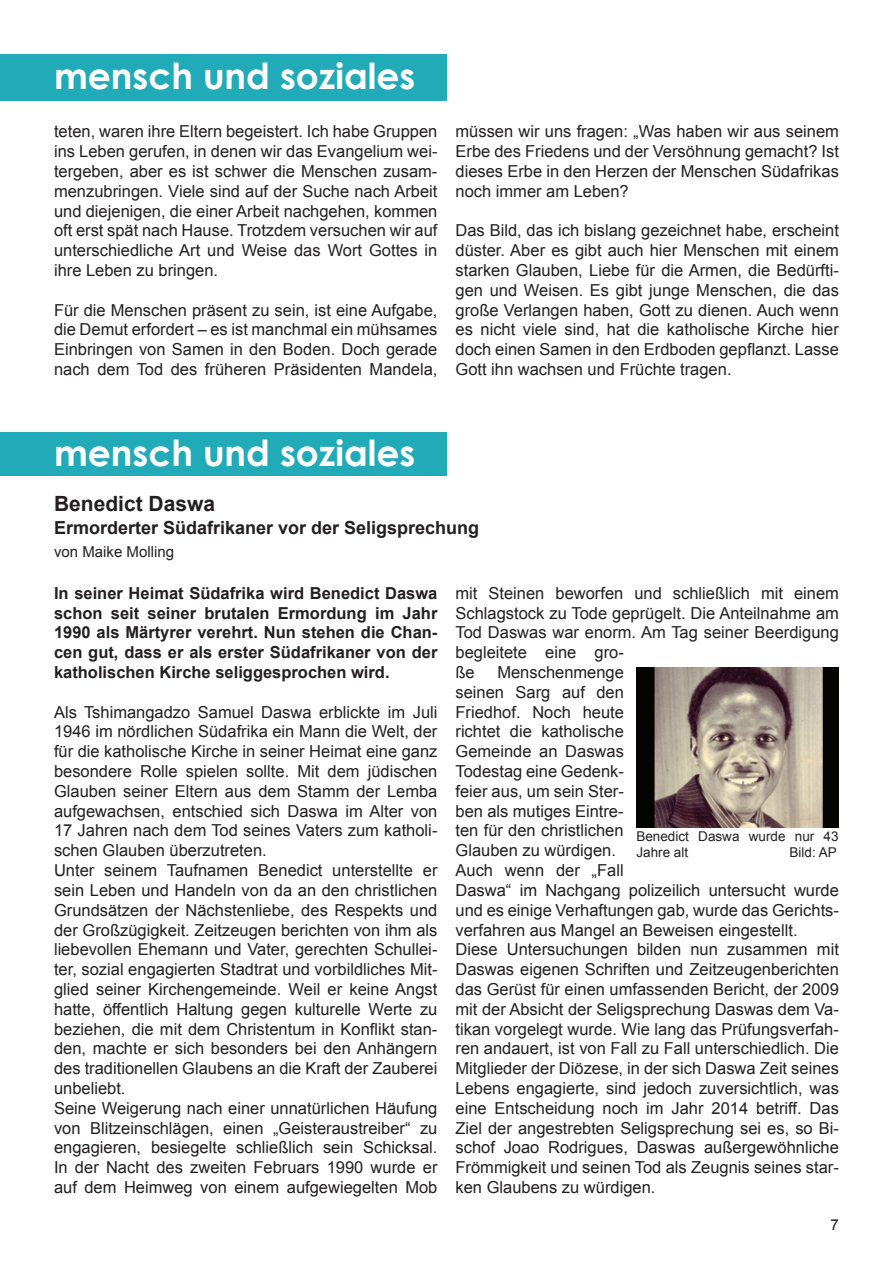
<style>
.page{position:relative;width:893px;height:1263px;background:#fff}
.page>*{position:absolute;margin:0;border:0;box-sizing:border-box;transform-origin:0 0}
.t1{font:700 36px "Century Gothic";color:#fff}
.t2{font:700 21px "Arial";color:#231f20}
.t3{font:700 18px "Arial";color:#231f20}
.t4{font:16.5px/19.8px "Arial";color:#231f20;text-align:justify}
.t5{font:700 16.5px/19.8px "Arial";color:#231f20;text-align:justify}
.t6{font:15px "Arial";color:#231f20}
.t7{font:13.5px/16.2px "Arial";color:#231f20}
</style>
<div class="page">
<div style="left:0;top:54px;width:446px;height:47px;background:#21aab8"></div>
<div style="left:0;top:432px;width:446px;height:44px;background:#21aab8"></div>
<img style="left:636px;top:668px;width:203px;height:160px">
<h1 class="t1" style="left:54px;top:53px;width:363px">mensch und soziales</h1>
<p class="t4" style="left:54px;top:122px;width:385px">teten, waren ihre Eltern begeistert. Ich habe Gruppen ins Leben gerufen, in denen wir das Evangelium wei&shy;tergeben, aber es ist schwer die Menschen zusam&shy;menzubringen. Viele sind auf der Suche nach Arbeit und diejenigen, die einer Arbeit nachgehen, kommen oft erst spät nach Hause. Trotzdem versuchen wir auf unterschiedliche Art und Weise das Wort Gottes in ihre Leben zu bringen.</p>
<p class="t4" style="left:54px;top:300px;width:385px">Für die Menschen präsent zu sein, ist eine Aufgabe, die Demut erfordert – es ist manchmal ein mühsames Einbringen von Samen in den Boden. Doch gerade nach dem Tod des früheren Präsidenten Mandela,</p>
<p class="t4" style="left:455px;top:122px;width:385px">müssen wir uns fragen: „Was haben wir aus seinem Erbe des Friedens und der Versöhnung gemacht? Ist dieses Erbe in den Herzen der Menschen Südafrikas noch immer am Leben?</p>
<p class="t4" style="left:455px;top:221px;width:385px">Das Bild, das ich bislang gezeichnet habe, erscheint düster. Aber es gibt auch hier Menschen mit einem starken Glauben, Liebe für die Armen, die Bedürfti&shy;gen und Weisen. Es gibt junge Menschen, die das große Verlangen haben, Gott zu dienen. Auch wenn es nicht viele sind, hat die katholische Kirche hier doch einen Samen in den Erdboden gepflanzt. Lasse Gott ihn wachsen und Früchte tragen.</p>
<h1 class="t1" style="left:54px;top:428px;width:363px">mensch und soziales</h1>
<p class="t2" style="left:54px;top:489px;width:163px">Benedict Daswa</p>
<p class="t3" style="left:54px;top:516px;width:427px">Ermorderter Südafrikaner vor der Seligsprechung</p>
<p class="t6" style="left:54px;top:542px;width:122px">von Maike Molling</p>
<p class="t5" style="left:54px;top:584px;width:385px">In seiner Heimat Südafrika wird Benedict Daswa schon seit seiner brutalen Ermordung im Jahr 1990 als Märtyrer verehrt. Nun stehen die Chan&shy;cen gut, dass er als erster Südafrikaner von der katholischen Kirche seliggesprochen wird.</p>
<p class="t4" style="left:54px;top:702px;width:385px;text-align:left">Als Tshimangadzo Samuel Daswa erblickte im Juli 1946 im nördlichen Südafrika ein Mann die Welt, der für die katholische Kirche in seiner Heimat eine ganz besondere Rolle spielen sollte. Mit dem jüdischen Glauben seiner Eltern aus dem Stamm der Lemba aufgewachsen, entschied sich Daswa im Alter von 17 Jahren nach dem Tod seines Vaters zum katholi&shy;schen Glauben überzutreten.<br>Unter seinem Taufnamen Benedict unterstellte er sein Leben und Handeln von da an den christlichen Grundsätzen der Nächstenliebe, des Respekts und der Großzügigkeit. Zeitzeugen berichten von ihm als liebevollen Ehemann und Vater, gerechten Schullei&shy;ter, sozial engagierten Stadtrat und vorbildliches Mit&shy;glied seiner Kirchengemeinde. Weil er keine Angst hatte, öffentlich Haltung gegen kulturelle Werte zu beziehen, die mit dem Christentum in Konflikt stan&shy;den, machte er sich besonders bei den Anhängern des traditionellen Glaubens an die Kraft der Zauberei unbeliebt.<br>Seine Weigerung nach einer unnatürlichen Häufung von Blitzeinschlägen, einen „Geisteraustreiber“ zu engagieren, besiegelte schließlich sein Schicksal.<br>In der Nacht des zweiten Februars 1990 wurde er auf dem Heimweg von einem aufgewiegelten Mob</p>
<p class="t4" style="left:455px;top:583px;width:385px;text-align:left">mit Steinen beworfen und schließlich mit einem Schlagstock zu Tode geprügelt. Die Anteilnahme am Tod Daswas war enorm. Am Tag seiner Beerdigung begleitete eine gro-<br>ße</p>
<p class="t4" style="left:455px;top:662px;width:385px;text-align:left;text-indent:42px">Menschenmenge<br>seinen Sarg auf den<br>Friedhof. Noch heute<br>richtet die katholische<br>Gemeinde an Daswas<br>Todestag eine Gedenk-<br>feier aus, um sein Ster-<br>ben als mutiges Eintre-<br>ten für den christlichen<br>Glauben zu würdigen.<br>Auch wenn der „Fall<br>Daswa“ im Nachgang polizeilich untersucht wurde und es einige Verhaftungen gab, wurde das Gerichts&shy;verfahren aus Mangel an Beweisen eingestellt.<br>Diese Untersuchungen bilden nun zusammen mit Daswas eigenen Schriften und Zeitzeugenberichten das Gerüst für einen umfassenden Bericht, der 2009 mit der Absicht der Seligsprechung Daswas dem Va&shy;tikan vorgelegt wurde. Wie lang das Prüfungsverfah&shy;ren andauert, ist von Fall zu Fall unterschiedlich. Die Mitglieder der Diözese, in der sich Daswa Zeit seines Lebens engagierte, sind jedoch zuversichtlich, was eine Entscheidung noch im Jahr 2014 betriff. Das Ziel der angestrebten Seligsprechung sei es, so Bi&shy;schof Joao Rodrigues, Daswas außergewöhnliche Frömmigkeit und seinen Tod als Zeugnis seines star&shy;ken Glaubens zu würdigen.</p>
<p class="t7" style="left:636px;top:828px;width:204px">Benedict Daswa wurde nur 43<br>Jahre alt</p>
<p class="t7" style="left:789px;top:844px;width:49px">Bild: AP</p>
<p class="t6" style="left:831px;top:1215px;width:10px">7</p>
</div>
